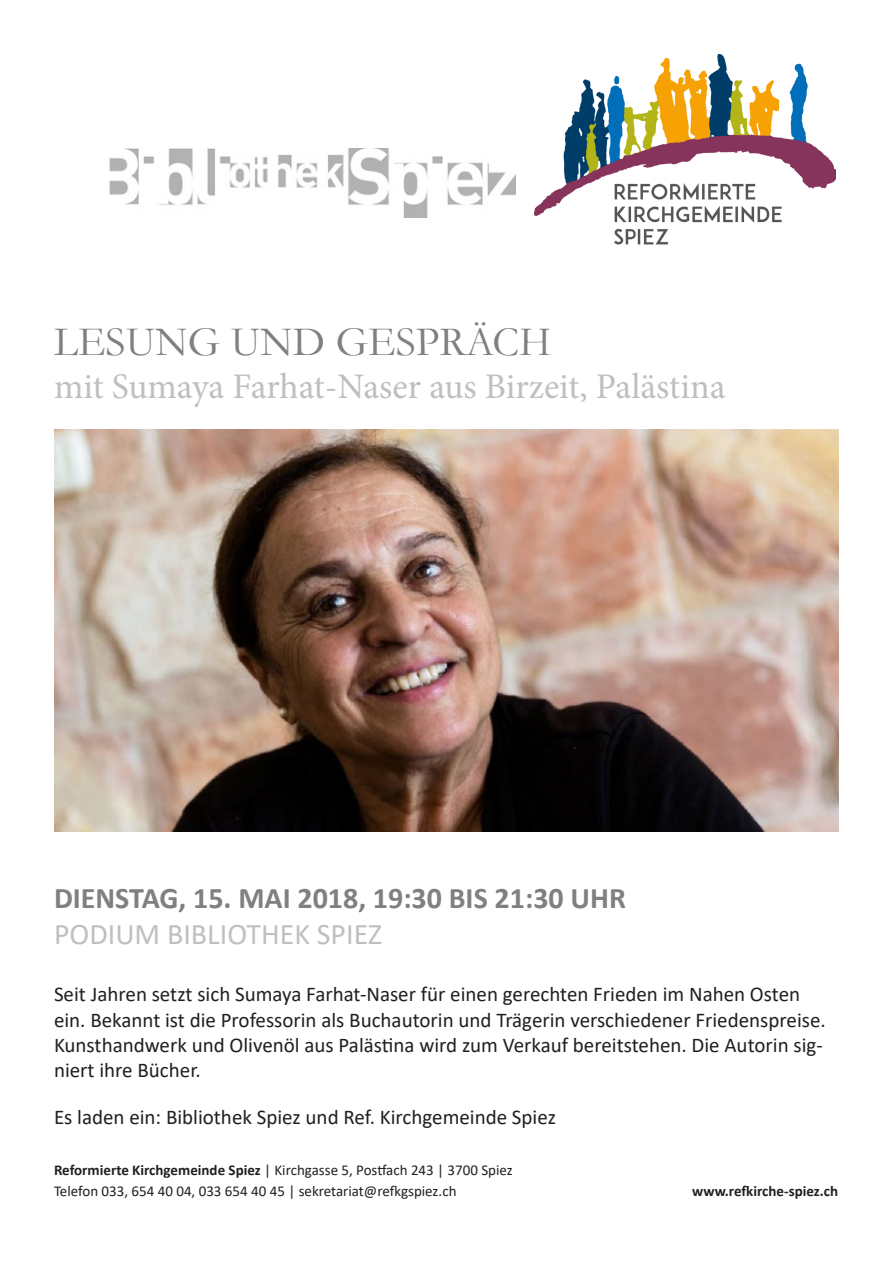
<style>
.page{position:relative;width:893px;height:1263px;background:#fff}
.page>*{position:absolute;margin:0;border:0;box-sizing:border-box;transform-origin:0 0}
.t1{font:42px "Garamond";color:#808080}
.t2{font:36px "Minion Pro";letter-spacing:-.005em;color:#bfbfbf}
.t3{font:700 30px "Calibri";color:#808080}
.t4{font:30px "Calibri";color:#bfbfbf}
.t5{font:21px/25.2px "Calibri";color:#231f20}
.t6{font:15px "Calibri";color:#231f20}
.t7{font:700 15px "Calibri";color:#231f20}
.s1{font-weight:700}
</style>
<div class="page">
<img style="left:534px;top:54px;width:301px;height:191px">
<img style="left:54px;top:429px;width:785px;height:402px">
<img style="left:109px;top:148px;width:407px;height:70px">
<p class="t1" style="left:54px;top:313px;width:499px">LESUNG UND GESPRÄCH</p>
<p class="t2" style="left:54px;top:362px;width:673px">mit Sumaya Farhat-Naser aus Birzeit, Palästina</p>
<p class="t3" style="left:54px;top:876px;width:573px">DIENSTAG, 15. MAI 2018, 19:30 BIS 21:30 UHR</p>
<p class="t4" style="left:54px;top:913px;width:330px">PODIUM BIBLIOTHEK SPIEZ</p>
<p class="t5" style="left:54px;top:981px;width:773px">Seit Jahren setzt sich Sumaya Farhat-Naser für einen gerechten Frieden im Nahen Osten ein. Bekannt ist die Professorin als Buchautorin und Trägerin verschiedener Friedenspreise.<br>Kunsthandwerk und Olivenöl aus Palästina wird zum Verkauf bereitstehen. Die Autorin sig&shy;niert ihre Bücher.</p>
<p class="t5" style="left:54px;top:1104px;width:503px">Es laden ein: Bibliothek Spiez und Ref. Kirchgemeinde Spiez</p>
<p class="t6" style="left:54px;top:1159px;width:460px"><span class="s1">Reformierte Kirchgemeinde Spiez</span> | Kirchgasse 5, Postfach 243 | 3700 Spiez</p>
<p class="t6" style="left:54px;top:1181px;width:404px">Telefon 033, 654 40 04, 033 654 40 45 | sekretariat@refkgspiez.ch</p>
<p class="t7" style="left:692px;top:1181px;width:147px">www.refkirche-spiez.ch</p>
</div>
